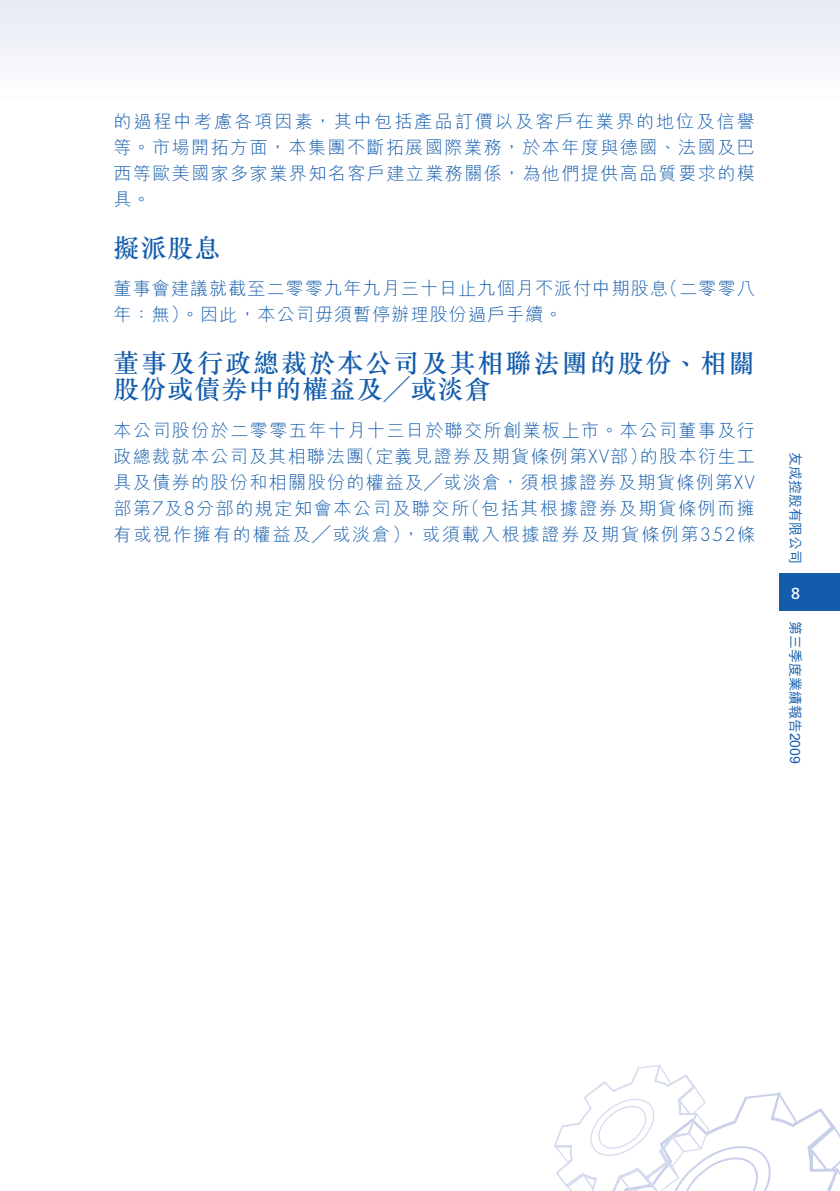
<style>
.page{position:relative;width:840px;height:1191px;background:#fff}
.page>*{position:absolute;margin:0;border:0;box-sizing:border-box;transform-origin:0 0}
.t1{font:500 26px/26px "M Sung HK";letter-spacing:.075em;color:#135cab}
.t2{font:300 18px/26px "M Hei HK";letter-spacing:.08em;color:#135cab;text-align:justify}
.t3{font:300 18px/26px "M Hei HK";letter-spacing:.105em;color:#135cab}
.t4{font:500 14px "M Hei HK";letter-spacing:-.005em;color:#135cab}
.s1{font-family:"Futura Std"}
</style>
<div class="page">
<div style="left:0;top:0;width:839px;height:493px;background:linear-gradient(to bottom,#f6f7fb,#fff)"></div>
<svg style="left:554px;top:1064px;width:285px;height:127px"></svg>
<div style="left:778px;top:573px;width:61px;height:38px;background:#135cab"></div>
<svg style="left:0;top:0;width:1px;height:493px"></svg>
<p class="t2" style="left:113px;top:108px;width:642px">的過程中考慮各項因素，其中包括產品訂價以及客戶在業界的地位及信譽等。市場開拓方面，本集團不斷拓展國際業務，於本年度與德國、法國及巴西等歐美國家多家業界知名客戶建立業務關係，為他們提供高品質要求的模具。</p>
<h1 class="t1" style="left:113px;top:234px;width:108px">擬派股息</h1>
<p class="t2" style="left:659px;top:275px;width:96px">（二零零八</p>
<p class="t2" style="left:113px;top:275px;width:555px">董事會建議就截至二零零九年九月三十日止九個月不派付中期股息年：無）。因此，本公司毋須暫停辦理股份過戶手續。</p>
<h1 class="t1" style="left:113px;top:350px;width:642px">董事及行政總裁於本公司及其相聯法團的股份、相關股份或債券中的權益及╱或淡倉</h1>
<p class="t2" style="left:113px;top:416px;width:642px;text-align:right">本公司股份於二零零五年十月十三日於聯交所創業板上市。本公司董事及行的股本衍生工</p>
<p class="t2" style="left:356px;top:442px;width:293px">（定義見證券及期貨條例第<span class="s1">XV</span>部）</p>
<p class="t2" style="left:113px;top:442px;width:252px">政總裁就本公司及其相聯法團</p>
<p class="t2" style="left:113px;top:468px;width:642px">具及債券的股份和相關股份的權益及╱或淡倉，須根據證券及期貨條例第<span class="s1">XV</span></p>
<p class="t2" style="left:461px;top:494px;width:294px">（包括其根據證券及期貨條例而擁</p>
<p class="t3" style="left:113px;top:494px;width:642px">部第<span class="s1">7</span>及<span class="s1">8</span>分部的規定知會本公司及聯交所<br>有或視作擁有的權益及╱或淡倉 ，） 或須載入根據證券及期貨條例第<span class="s1">352</span>條</p>
<p class="t4" style="left:805px;top:452px;width:113px;rotate:90deg">友成控股有限公司</p>
<p class="t4" style="left:805px;top:621px;width:144px;rotate:90deg">第三季度業績報告2009</p>
</div>
